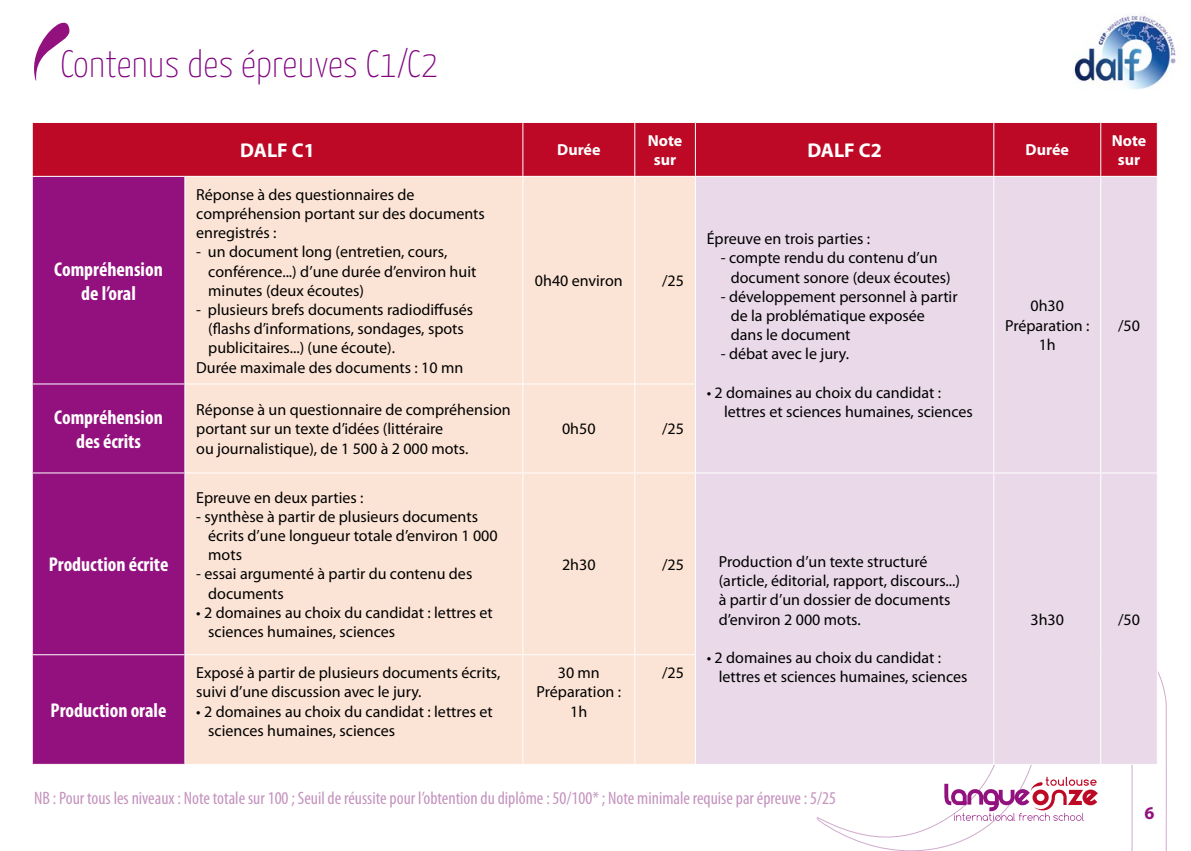
<style>
.page{position:relative;width:1191px;height:851px;background:#fff}
.page>*{position:absolute;margin:0;border:0;box-sizing:border-box;transform-origin:0 0}
.t1{font:100 38px "Yanone Kaffeesatz";letter-spacing:.01em;color:#800080}
.t2{font:700 condensed 20px/24px "Myriad Pro";color:#fff;text-align:center}
.t3{font:700 20px "Myriad Pro";color:#fff}
.t4{font:condensed 18px "Myriad Pro";color:#c493be}
.t5{font:700 18px "Myriad Pro";color:#93117e}
.t6{font:16px/19.2px "Myriad Pro";color:#000}
.t7{font:700 16px/19.2px "Myriad Pro";color:#fff;text-align:center}
</style>
<div class="page">
<svg style="left:816px;top:123px;width:351px;height:727px"></svg>
<svg style="left:942px;top:776px;width:159px;height:44px"></svg>
<img style="left:1074px;top:14px;width:102px;height:75px">
<div style="left:33px;top:123px;width:1123px;height:53px;background:#bd0926"></div>
<div style="left:33px;top:177px;width:151px;height:586px;background:#93117e"></div>
<div style="left:185px;top:177px;width:510px;height:586px;background:#fbe4d5"></div>
<div style="left:696px;top:177px;width:460px;height:586px;background:#e9d9e9"></div>
<hr style="left:522px;top:123px;width:1px;height:53px;background:#fff">
<hr style="left:634px;top:123px;width:1px;height:53px;background:#fff">
<hr style="left:695px;top:123px;width:1px;height:53px;background:#fff">
<hr style="left:993px;top:123px;width:1px;height:53px;background:#fff">
<hr style="left:1100px;top:123px;width:1px;height:53px;background:#fff">
<hr style="left:1156px;top:123px;width:1px;height:53px;background:#fff">
<hr style="left:522px;top:177px;width:1px;height:206px;background:#fff">
<hr style="left:634px;top:177px;width:1px;height:206px;background:#fff">
<hr style="left:695px;top:176px;width:298px;height:1px;background:#fff">
<hr style="left:993px;top:176px;width:107px;height:1px;background:#fff">
<hr style="left:993px;top:177px;width:1px;height:207px;background:#fff">
<hr style="left:1100px;top:176px;width:57px;height:1px;background:#fff">
<hr style="left:1100px;top:177px;width:1px;height:207px;background:#fff">
<hr style="left:1156px;top:177px;width:1px;height:207px;background:#fff">
<hr style="left:993px;top:384px;width:1px;height:88px;background:#fff">
<hr style="left:1100px;top:384px;width:1px;height:88px;background:#fff">
<hr style="left:1156px;top:384px;width:1px;height:88px;background:#fff">
<hr style="left:32px;top:383px;width:153px;height:1px;background:#fff">
<hr style="left:185px;top:383px;width:338px;height:1px;background:#fff">
<hr style="left:523px;top:383px;width:112px;height:1px;background:#fff">
<hr style="left:522px;top:384px;width:1px;height:88px;background:#fff">
<hr style="left:635px;top:383px;width:61px;height:1px;background:#fff">
<hr style="left:634px;top:384px;width:1px;height:88px;background:#fff">
<hr style="left:32px;top:472px;width:153px;height:1px;background:#fff">
<hr style="left:185px;top:472px;width:338px;height:1px;background:#fff">
<hr style="left:523px;top:472px;width:112px;height:1px;background:#fff">
<hr style="left:522px;top:473px;width:1px;height:181px;background:#fff">
<hr style="left:635px;top:472px;width:60px;height:1px;background:#fff">
<hr style="left:634px;top:473px;width:1px;height:181px;background:#fff">
<hr style="left:695px;top:472px;width:298px;height:1px;background:#fff">
<hr style="left:993px;top:472px;width:107px;height:1px;background:#fff">
<hr style="left:993px;top:473px;width:1px;height:181px;background:#fff">
<hr style="left:1100px;top:472px;width:57px;height:1px;background:#fff">
<hr style="left:1100px;top:473px;width:1px;height:181px;background:#fff">
<hr style="left:1156px;top:473px;width:1px;height:181px;background:#fff">
<hr style="left:993px;top:654px;width:1px;height:109px;background:#fff">
<hr style="left:1100px;top:654px;width:1px;height:109px;background:#fff">
<hr style="left:1156px;top:654px;width:1px;height:109px;background:#fff">
<hr style="left:695px;top:763px;width:298px;height:1px;background:#fff">
<hr style="left:993px;top:763px;width:107px;height:1px;background:#fff">
<hr style="left:1100px;top:763px;width:57px;height:1px;background:#fff">
<hr style="left:32px;top:654px;width:153px;height:1px;background:#fff">
<hr style="left:185px;top:654px;width:338px;height:1px;background:#fff">
<hr style="left:523px;top:654px;width:112px;height:1px;background:#fff">
<hr style="left:522px;top:655px;width:1px;height:108px;background:#fff">
<hr style="left:635px;top:654px;width:61px;height:1px;background:#fff">
<hr style="left:634px;top:655px;width:1px;height:108px;background:#fff">
<svg style="left:34px;top:22px;width:36px;height:59px"></svg>
<h1 class="t1" style="left:60px;top:40px;width:379px">Contenus des épreuves C1/C2</h1>
<p class="t3" style="left:240px;top:137px;width:76px">DALF C1</p>
<p class="t7" style="left:557px;top:140px;width:45px">Durée</p>
<p class="t7" style="left:648px;top:130px;width:36px">Note sur</p>
<p class="t3" style="left:807px;top:137px;width:76px">DALF C2</p>
<p class="t7" style="left:1025px;top:140px;width:45px">Durée</p>
<p class="t7" style="left:1111px;top:130px;width:36px">Note sur</p>
<p class="t2" style="left:54px;top:256px;width:110px">Compréhension de l’oral</p>
<p class="t6" style="left:196px;top:184px;width:290px">Réponse à des questionnaires de compréhension portant sur des documents enregistrés :</p>
<p class="t6" style="left:208px;top:242px;width:270px;text-indent:-12px">- un document long (entretien, cours, conférence...) d’une durée d’environ huit minutes (deux écoutes)</p>
<p class="t6" style="left:196px;top:300px;width:278px">- plusieurs brefs documents radiodiffusés</p>
<p class="t6" style="left:208px;top:319px;width:257px">(flashs d’informations, sondages, spots</p>
<p class="t6" style="left:208px;top:338px;width:188px">publicitaires...) (une écoute).</p>
<p class="t6" style="left:196px;top:357px;width:268px">Durée maximale des documents : 10 mn</p>
<p class="t2" style="left:54px;top:405px;width:110px">Compréhension des écrits</p>
<p class="t6" style="left:196px;top:400px;width:316px">Réponse à un questionnaire de compréhension portant sur un texte d’idées (littéraire<br>ou journalistique), de 1 500 à 2 000 mots.</p>
<p class="t2" style="left:49px;top:552px;width:121px">Production écrite</p>
<p class="t2" style="left:51px;top:697px;width:117px">Production orale</p>
<p class="t6" style="left:196px;top:487px;width:169px">Epreuve en deux parties :</p>
<p class="t6" style="left:208px;top:506px;width:291px;text-indent:-12px">- synthèse à partir de plusieurs documents écrits d’une longueur totale d’environ 1 000 mots</p>
<p class="t6" style="left:208px;top:564px;width:265px;text-indent:-12px">- essai argumenté à partir du contenu des documents</p>
<p class="t6" style="left:208px;top:602px;width:286px;text-indent:-12px">• 2 domaines au choix du candidat : lettres et sciences humaines, sciences</p>
<p class="t6" style="left:196px;top:662px;width:306px">Exposé à partir de plusieurs documents écrits, suivi d’une discussion avec le jury.</p>
<p class="t6" style="left:208px;top:701px;width:286px;text-indent:-12px">• 2 domaines au choix du candidat : lettres et sciences humaines, sciences</p>
<p class="t6" style="left:535px;top:271px;width:89px">0h40 environ</p>
<p class="t6" style="left:662px;top:271px;width:23px">/25</p>
<p class="t6" style="left:562px;top:419px;width:35px">0h50</p>
<p class="t6" style="left:662px;top:419px;width:23px">/25</p>
<p class="t6" style="left:706px;top:229px;width:165px">Épreuve en trois parties :</p>
<p class="t6" style="left:730px;top:248px;width:221px;text-indent:-10px">- compte rendu du contenu d’un document sonore (deux écoutes)</p>
<p class="t6" style="left:730px;top:286px;width:228px;text-indent:-10px">- développement personnel à partir de la problématique exposée dans le document</p>
<p class="t6" style="left:720px;top:344px;width:130px">- débat avec le jury.</p>
<p class="t6" style="left:724px;top:382px;width:250px;text-indent:-17px">• 2 domaines au choix du candidat : lettres et sciences humaines, sciences</p>
<p class="t6" style="left:562px;top:554px;width:35px">2h30</p>
<p class="t6" style="left:662px;top:554px;width:23px">/25</p>
<p class="t6" style="left:718px;top:551px;width:243px">Production d’un texte structuré (article, éditorial, rapport, discours...) à partir d’un dossier de documents d’environ 2 000 mots.</p>
<p class="t6" style="left:718px;top:647px;width:250px;text-indent:-12px">• 2 domaines au choix du candidat : lettres et sciences humaines, sciences</p>
<p class="t6" style="left:536px;top:662px;width:86px;text-align:center">30 mn<br>Préparation :<br>1h</p>
<p class="t6" style="left:662px;top:662px;width:23px">/25</p>
<p class="t4" style="left:34px;top:787px;width:803px">NB : Pour tous les niveaux : Note totale sur 100 ; Seuil de réussite pour l’obtention du diplôme : 50/100* ; Note minimale requise par épreuve : 5/25</p>
<p class="t6" style="left:1005px;top:296px;width:86px;text-align:center">0h30<br>Préparation :<br>1h</p>
<p class="t6" style="left:1118px;top:315px;width:23px">/50</p>
<p class="t6" style="left:1030px;top:609px;width:35px">3h30</p>
<p class="t6" style="left:1118px;top:609px;width:23px">/50</p>
<p class="t5" style="left:1144px;top:800px;width:11px">6</p>
</div>
